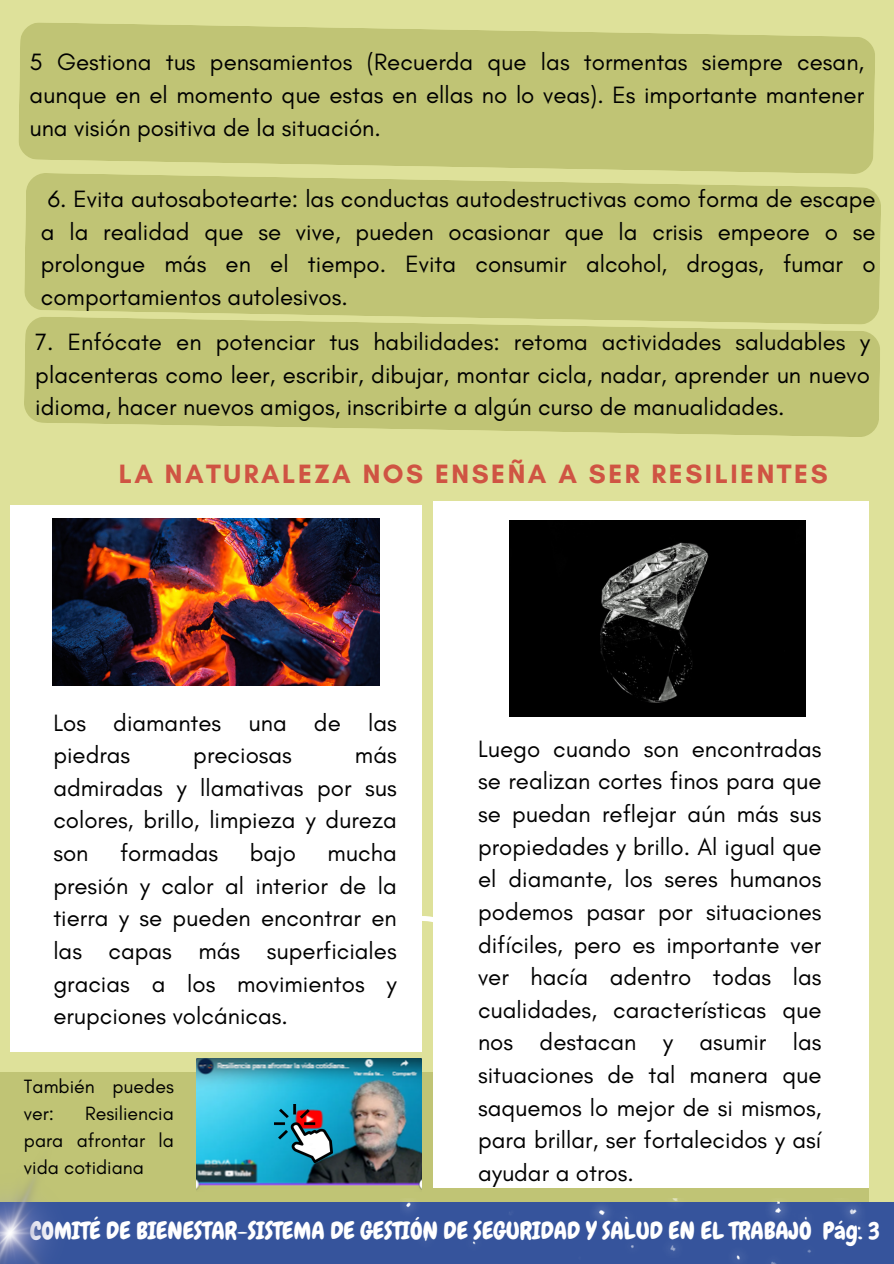
<style>
.page{position:relative;width:894px;height:1264px;background:#fff}
.page>*{position:absolute;margin:0;border:0;box-sizing:border-box;transform-origin:0 0}
.t1{font:700 27px "Glacial Indifference";letter-spacing:.095em;color:#cf5443}
.t2{font:24px/32.7px "Glacial Indifference";color:#000;text-align:justify}
.t3{font:24px "Chewy";color:#fff}
.t4{font:19.5px/27px "Glacial Indifference";color:#000}
</style>
<div class="page">
<div style="left:0;top:0;width:893px;height:1263px;background:#dee19a"></div>
<div style="left:10px;top:505px;width:411px;height:546px;background:#fff"></div>
<div style="left:0;top:1072px;width:868px;height:191px;background:#c0c475"></div>
<svg style="left:421px;top:894px;width:12px;height:149px"></svg>
<div style="left:0;top:1202px;width:893px;height:61px;background:#36549c"></div>
<img style="left:402px;top:1198px;width:467px;height:65px">
<img style="left:0;top:1179px;width:52px;height:84px">
<img style="left:53px;top:518px;width:326px;height:167px">
<div style="left:433px;top:501px;width:435px;height:686px;background:#fff"></div>
<img style="left:509px;top:520px;width:296px;height:196px">
<svg style="left:19px;top:23px;width:856px;height:150px;background:#c2c678"></svg>
<div style="left:24px;top:173px;width:857px;height:143px;background:#c0c475"></div>
<svg style="left:24px;top:316px;width:856px;height:121px;background:#c3c779"></svg>
<img style="left:197px;top:1058px;width:225px;height:132px">
<img style="left:274px;top:1104px;width:59px;height:58px">
<p class="t2" style="left:29px;top:46px;width:836px">5 Gestiona tus pensamientos (Recuerda que las tormentas siempre cesan, aunque en el momento que estas en ellas no lo veas). Es importante mantener una visión positiva de la situación.</p>
<p class="t2" style="left:41px;top:182px;width:836px">6. Evita autosabotearte: las conductas autodestructivas como forma de escape a la realidad que se vive, pueden ocasionar que la crisis empeore o se prolongue más en el tiempo. Evita consumir alcohol, drogas, fumar o comportamientos autolesivos.</p>
<p class="t2" style="left:35px;top:325px;width:836px">7. Enfócate en potenciar tus habilidades: retoma actividades saludables y placenteras como leer, escribir, dibujar, montar cicla, nadar, aprender un nuevo idioma, hacer nuevos amigos, inscribirte a algún curso de manualidades.</p>
<h2 class="t1" style="left:119px;top:457px;width:710px">LA NATURALEZA NOS ENSEÑA A SER RESILIENTES</h2>
<p class="t2" style="left:53px;top:705px;width:345px">Los diamantes una de las piedras</p>
<p class="t2" style="left:53px;top:738px;width:345px;text-indent:301px">más admiradas y llamativas por sus colores, brillo, limpieza y dureza son</p>
<p class="t2" style="left:193px;top:738px;width:100px">preciosas</p>
<p class="t2" style="left:53px;top:836px;width:345px;text-indent:274px">mucha presión y calor al interior de la tierra y se pueden encontrar en las capas más superficiales gracias a los movimientos y erupciones volcánicas.</p>
<p class="t2" style="left:120px;top:836px;width:100px">formadas</p>
<p class="t2" style="left:250px;top:836px;width:48px">bajo</p>
<p class="t4" style="left:24px;top:1072px;width:151px">También puedes ver:</p>
<p class="t4" style="left:24px;top:1099px;width:151px;text-align:justify;text-indent:61px">Resiliencia para afrontar la vida cotidiana</p>
<p class="t2" style="left:478px;top:732px;width:345px">Luego cuando son encontradas se realizan cortes finos para que se puedan reflejar aún más sus propiedades y brillo. Al igual que el diamante, los seres humanos podemos pasar por situaciones difíciles, pero es importante ver ver hacía adentro todas las cualidades, características que nos destacan y asumir las situaciones de tal manera que saquemos lo mejor de si mismos, para brillar, ser fortalecidos y así ayudar a otros.</p>
<h2 class="t3" style="left:30px;top:1215px;width:850px">COMITÉ DE BIENESTAR-SISTEMA DE GESTIÓN DE SEGURIDAD Y SALUD EN EL TRABAJO Pág. 3</h2>
</div>
